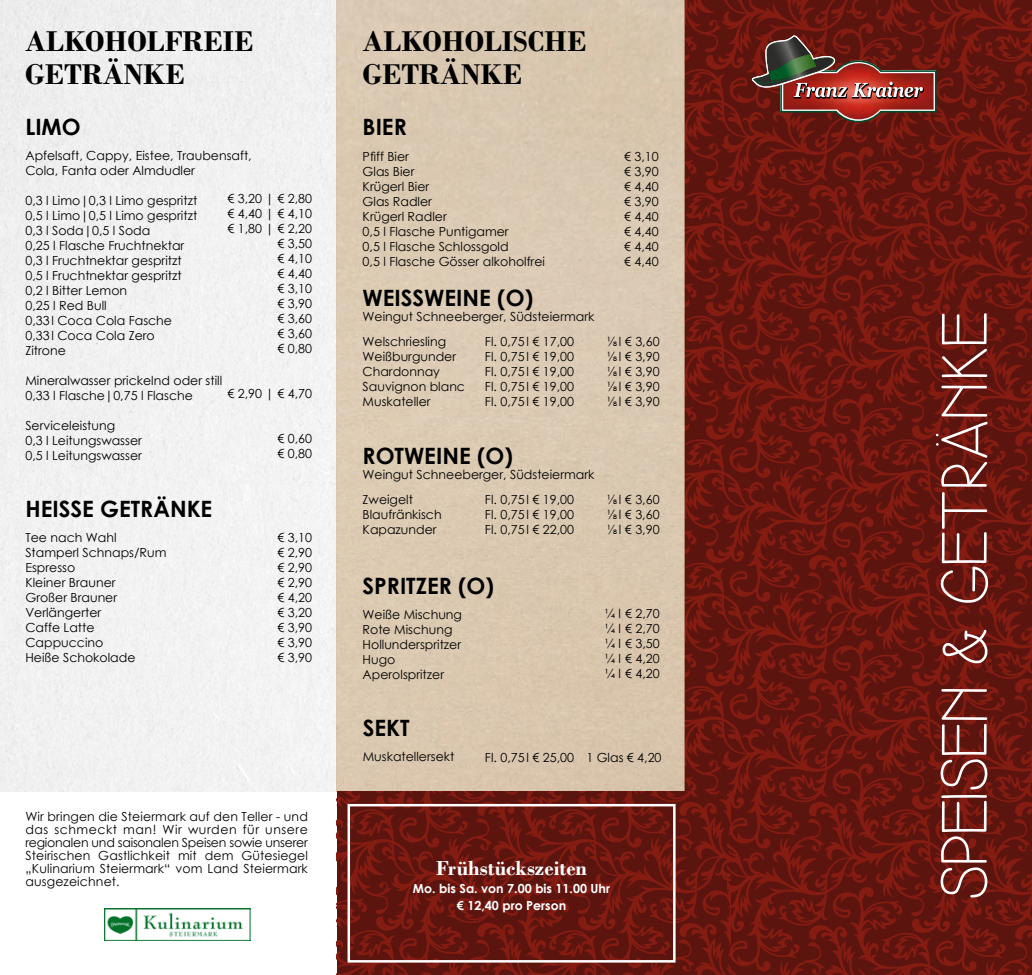
<style>
.page{position:relative;width:1032px;height:975px;background:#fff}
.page>*{position:absolute;margin:0;border:0;box-sizing:border-box;transform-origin:0 0}
.t1{font:65px "Simplicity";letter-spacing:.03em;color:#fff}
.t2{font:700 30px/32.5px "Bodoni";color:#000}
.t3{font:700 22.5px "Century Gothic";color:#000}
.t4{font:700 21.25px "Bodoni";color:#fff}
.t5{font:12.5px/15px "Century Gothic";color:#000}
.t6{font:700 12.5px/17.5px "Century Gothic";color:#fff;text-align:center}
</style>
<div class="page">
<svg style="left:684px;top:122px;width:347px;height:24px;background:#691610"></svg>
<svg style="left:684px;top:146px;width:347px;height:124px;background:#691610"></svg>
<svg style="left:684px;top:270px;width:347px;height:123px;background:#691610"></svg>
<svg style="left:684px;top:393px;width:347px;height:123px;background:#691610"></svg>
<svg style="left:695px;top:264px;width:26px;height:37px"></svg>
<svg style="left:748px;top:480px;width:15px;height:11px"></svg>
<svg style="left:684px;top:516px;width:347px;height:124px;background:#691610"></svg>
<svg style="left:695px;top:516px;width:6px;height:4px"></svg>
<svg style="left:684px;top:640px;width:347px;height:123px;background:#691610"></svg>
<svg style="left:729px;top:763px;width:302px;height:208px;background:#69160f"></svg>
<svg style="left:954px;top:974px;width:15px;height:1px"></svg>
<svg style="left:977px;top:886px;width:54px;height:88px;background:#68160f"></svg>
<svg style="left:771px;top:886px;width:175px;height:88px;background:#69160f"></svg>
<svg style="left:748px;top:974px;width:15px;height:1px"></svg>
<svg style="left:684px;top:0;width:347px;height:122px;background:#71231b"></svg>
<svg style="left:337px;top:847px;width:392px;height:121px;background:#6a1710"></svg>
<svg style="left:620px;top:970px;width:15px;height:4px"></svg>
<svg style="left:642px;top:885px;width:98px;height:90px;background:#6a1811"></svg>
<svg style="left:337px;top:885px;width:72px;height:89px;background:#691711"></svg>
<svg style="left:337px;top:757px;width:392px;height:90px;background:#905448"></svg>
<svg style="left:418px;top:970px;width:15px;height:4px"></svg>
<svg style="left:440px;top:885px;width:172px;height:90px;background:#6a1811"></svg>
<div style="left:347px;top:803px;width:328px;height:159px;border:2px solid #fff"></div>
<img style="left:105px;top:908px;width:145px;height:32px">
<h2 class="t2" style="left:25px;top:25px;width:230px">ALKOHOLFREIE<br>GETRÄNKE</h2>
<h3 class="t3" style="left:25px;top:109px;width:57px">LIMO</h3>
<p class="t5" style="left:25px;top:147px;width:228px">Apfelsaft, Cappy, Eistee, Traubensaft,<br>Cola, Fanta oder Almdudler</p>
<p class="t5" style="left:25px;top:192px;width:173px">0,3 l Limo|0,3 l Limo gespritzt<br>0,5 l Limo|0,5 l Limo gespritzt<br>0,3 l Soda|0,5 l Soda<br>0,25 l Flasche Fruchtnektar<br>0,3 l Fruchtnektar gespritzt<br>0,5 l Fruchtnektar gespritzt<br>0,2 l Bitter Lemon<br>0,25 l Red Bull<br>0,33 l Coca Cola Fasche<br>0,33 l Coca Cola Zero<br>Zitrone</p>
<p class="t5" style="left:25px;top:372px;width:198px">Mineralwasser prickelnd oder still<br>0,33 l Flasche|0,75 l Flasche</p>
<p class="t5" style="left:25px;top:417px;width:118px">Serviceleistung<br>0,3 l Leitungswasser<br>0,5 l Leitungswasser</p>
<h3 class="t3" style="left:25px;top:491px;width:188px">HEISSE GETRÄNKE</h3>
<p class="t5" style="left:25px;top:529px;width:142px">Tee nach Wahl<br>Stamperl Schnaps/Rum<br>Espresso<br>Kleiner Brauner<br>Großer Brauner<br>Verlängerter<br>Caffe Latte<br>Cappuccino<br>Heiße Schokolade</p>
<p class="t5" style="left:227px;top:191px;width:86px;text-align:right">€ 3,20 | € 2,80 € 4,40 | € 4,10 € 1,80 | € 2,20 € 3,50<br>€ 4,10<br>€ 4,40<br>€ 3,10<br>€ 3,90<br>€ 3,60<br>€ 3,60<br>€ 0,80</p>
<p class="t5" style="left:227px;top:386px;width:86px">€ 2,90 | € 4,70</p>
<p class="t5" style="left:277px;top:431px;width:36px">€ 0,60 € 0,80</p>
<p class="t5" style="left:277px;top:530px;width:36px;text-align:justify">€ 3,10 € 2,90 € 2,90 € 2,90 € 4,20 € 3,20 € 3,90 € 3,90 € 3,90</p>
<p class="t5" style="left:25px;top:809px;width:284px;line-height:13.1px;text-align:justify">Wir bringen die Steiermark auf den Teller - und das schmeckt man! Wir wurden für unsere regionalen und saisonalen Speisen sowie unserer Steirischen Gastlichkeit mit dem Gütesiegel „Kulinarium Steiermark“ vom Land Steiermark ausgezeichnet.</p>
<h2 class="t2" style="left:362px;top:25px;width:225px">ALKOHOLISCHE<br>GETRÄNKE</h2>
<h3 class="t3" style="left:362px;top:110px;width:46px">BIER</h3>
<p class="t5" style="left:362px;top:148px;width:184px">Pfiff Bier<br>Glas Bier<br>Krügerl Bier<br>Glas Radler<br>Krügerl Radler<br>0,5 l Flasche Puntigamer<br>0,5 l Flasche Schlossgold<br>0,5 l Flasche Gösser alkoholfrei</p>
<p class="t5" style="left:624px;top:148px;width:36px;text-align:justify">€ 3,10 € 3,90 € 4,40 € 3,90 € 4,40 € 4,40 € 4,40 € 4,40</p>
<h3 class="t3" style="left:362px;top:281px;width:172px">WEISSWEINE (O)</h3>
<p class="t5" style="left:362px;top:304px;width:233px;line-height:25px">Weingut Schneeberger, Südsteiermark<br>Welschriesling</p>
<p class="t5" style="left:362px;top:349px;width:104px">Weißburgunder<br>Chardonnay<br>Sauvignon blanc<br>Muskateller</p>
<p class="t5" style="left:485px;top:334px;width:90px;text-align:justify">Fl. 0,75l € 17,00<br>Fl. 0,75 l € 19,00<br>Fl. 0,75 l € 19,00<br>Fl. 0,75 l € 19,00<br>Fl. 0,75 l € 19,00</p>
<p class="t5" style="left:606px;top:334px;width:54px;text-align:justify">⅛l € 3,60 ⅛l € 3,90 ⅛l € 3,90 ⅛l € 3,90 ⅛l € 3,90</p>
<h3 class="t3" style="left:362px;top:439px;width:152px">ROTWEINE (O)</h3>
<p class="t5" style="left:362px;top:462px;width:233px;line-height:25px">Weingut Schneeberger, Südsteiermark<br>Zweigelt</p>
<p class="t5" style="left:362px;top:507px;width:81px">Blaufränkisch<br>Kapazunder</p>
<p class="t5" style="left:485px;top:491px;width:90px;text-align:justify">Fl. 0,75l € 19,00<br>Fl. 0,75 l € 19,00<br>Fl. 0,75 l € 22,00</p>
<p class="t5" style="left:606px;top:491px;width:54px;text-align:justify">⅛l € 3,60 ⅛l € 3,60 ⅛l € 3,90</p>
<h3 class="t3" style="left:362px;top:569px;width:133px">SPRITZER (O)</h3>
<p class="t5" style="left:362px;top:607px;width:101px">Weiße Mischung<br>Rote Mischung<br>Hollunderspritzer<br>Hugo<br>Aperolspritzer</p>
<p class="t5" style="left:604px;top:606px;width:56px;text-align:justify">¼ l € 2,70 ¼ l € 2,70 ¼ l € 3,50 ¼ l € 4,20 ¼ l € 4,20</p>
<h3 class="t3" style="left:362px;top:711px;width:48px">SEKT</h3>
<p class="t5" style="left:362px;top:749px;width:93px">Muskatellersekt</p>
<p class="t5" style="left:485px;top:749px;width:178px">Fl. 0,75 l € 25,00 1 Glas € 4,20</p>
<h3 class="t4" style="left:436px;top:855px;width:152px">Frühstückszeiten</h3>
<p class="t6" style="left:413px;top:878px;width:198px">Mo. bis Sa. von 7.00 bis 11.00 Uhr € 12,40 pro Person</p>
<h1 class="t1" style="left:931px;top:899px;width:587px;rotate:-90deg">SPEISEN &amp; GETRÄNKE</h1>
</div>
